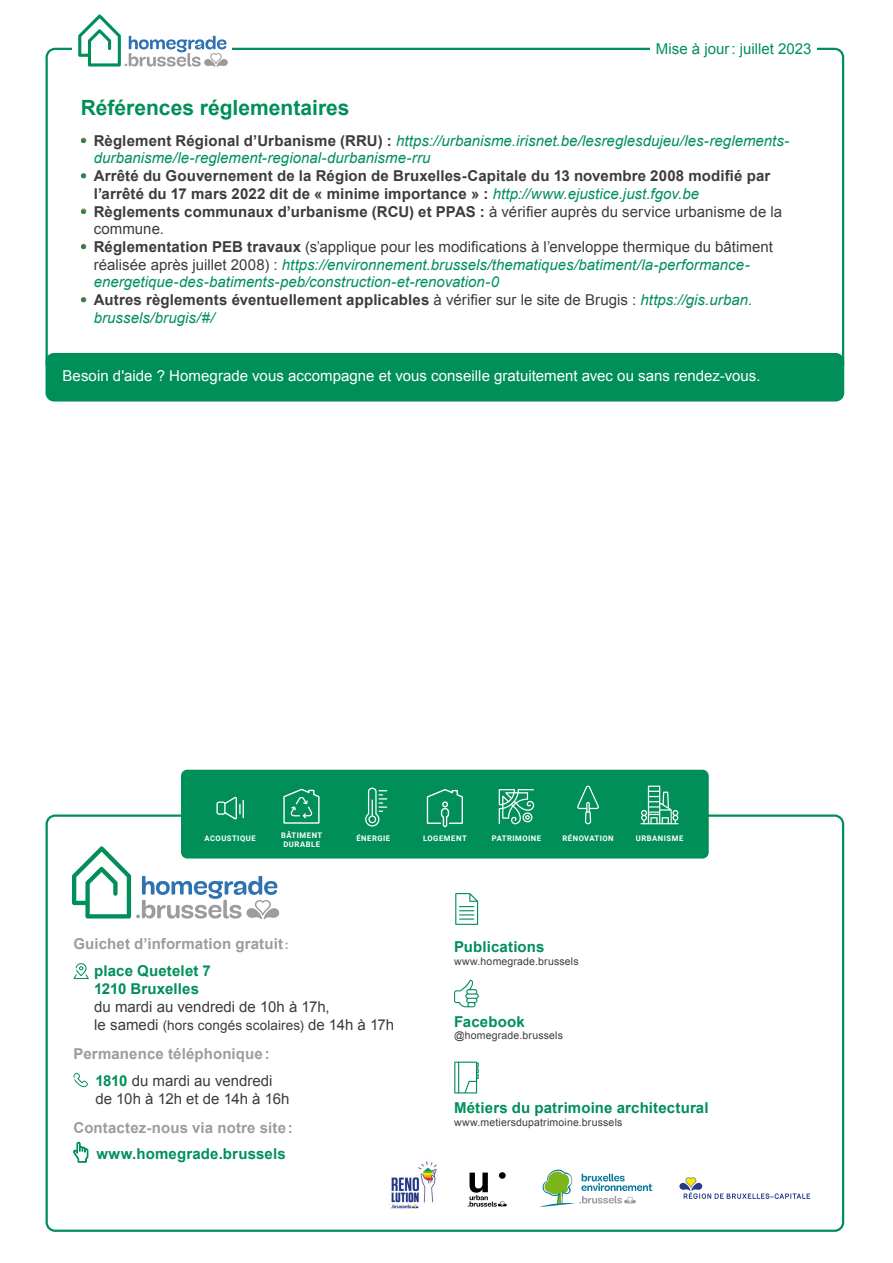
<style>
.page{position:relative;width:893px;height:1263px;background:#fff}
.page>*{position:absolute;margin:0;border:0;box-sizing:border-box;transform-origin:0 0}
._3_TitreChapitre{font:700 21px "Arial";color:#008f59}
.t1{font:italic 15px/17.7px "Arial";color:#008f59}
.t2{font:700 15px/17.7px "Arial";letter-spacing:.01em;color:#3c3c3b}
.Body{font:15px/17.7px "Arial";color:#3c3c3b}
.Body-2{font:700 15px/18px "Arial";letter-spacing:.01em;color:#008f59}
.Body-3{font:15px "Arial";color:#fff}
.Titre03{font:700 15px "Arial";letter-spacing:.01em;color:#9d9c9c}
.Body_blanc_pour_bloc{font:15px "Arial";letter-spacing:.005em;color:#008f59}
.Body-4{font:13.5px "Arial";letter-spacing:.01em;color:#3c3c3b}
.Body-5{font:10.5px "Arial";letter-spacing:.015em;color:#3c3c3b}
.t3{font:700 7.65px/8.7px "Roboto";letter-spacing:.065em;color:#fff}
.s1{font-weight:700;font-style:normal;color:#c45639}
.s2{font-weight:700;font-style:normal;color:#3c3c3b}
.s3{color:#c45639}
.s4{font-weight:400;font-style:italic;color:#008f59}
.s5{font-weight:700;color:#c45639}
.s6{font-weight:700}
.s7{font-style:normal;color:#3c3c3b}
.s8{font-weight:400}
.s9{font-size:12px}
.s10{font-weight:400;color:#3c3c3b}
.s11{font-size:15px}
.s12{font-weight:700;color:#008f59}
</style>
<div class="page">
<svg style="left:45px;top:47px;width:800px;height:318px"></svg>
<div style="left:73px;top:1px;width:159px;height:66px;background:#fff"></div>
<svg style="left:78px;top:14px;width:150px;height:53px"></svg>
<div style="left:46px;top:353px;width:798px;height:48px;background:#008f59;border-radius:9px"></div>
<div style="left:651px;top:43px;width:166px;height:12px;background:#fff"></div>
<svg style="left:455px;top:893px;width:23px;height:32px"></svg>
<svg style="left:454px;top:980px;width:25px;height:27px"></svg>
<svg style="left:454px;top:1061px;width:25px;height:32px"></svg>
<svg style="left:73px;top:963px;width:16px;height:16px"></svg>
<svg style="left:73px;top:1073px;width:15px;height:14px"></svg>
<svg style="left:73px;top:1142px;width:15px;height:20px"></svg>
<div style="left:181px;top:770px;width:528px;height:88px;background:#008f59;border-radius:6px"></div>
<svg style="left:577px;top:786px;width:22px;height:38px"></svg>
<svg style="left:365px;top:788px;width:22px;height:38px"></svg>
<svg style="left:499px;top:789px;width:35px;height:35px"></svg>
<svg style="left:216px;top:797px;width:28px;height:22px"></svg>
<svg style="left:640px;top:786px;width:39px;height:38px"></svg>
<svg style="left:427px;top:789px;width:36px;height:38px"></svg>
<svg style="left:283px;top:789px;width:37px;height:35px"></svg>
<svg style="left:72px;top:846px;width:207px;height:73px"></svg>
<svg style="left:540px;top:1169px;width:112px;height:38px"></svg>
<svg style="left:679px;top:1177px;width:131px;height:22px"></svg>
<img style="left:391px;top:1161px;width:46px;height:48px">
<svg style="left:468px;top:1172px;width:39px;height:35px"></svg>
<div style="left:499px;top:1172px;width:7px;height:7px;background:#000;border-radius:50%"></div>
<p class="Body_blanc_pour_bloc" style="left:656px;top:39px;width:157px">Mise à jour: juillet 2023</p>
<p class="_3_TitreChapitre" style="left:81px;top:94px;width:270px">Références réglementaires</p>
<p class="t1" style="left:94px;top:132px;width:697px;text-indent:-13px"><span class="s1">•</span> <span class="s2">Règlement Régional d’Urbanisme (RRU) :</span> https://urbanisme.irisnet.be/lesreglesdujeu/les-reglements&shy;durbanisme/le-reglement-regional-durbanisme-rru</p>
<p class="t2" style="left:94px;top:167px;width:678px;text-indent:-13px"><span class="s3">•</span> Arrêté du Gouvernement de la Région de Bruxelles-Capitale du 13 novembre 2008 modifié par l’arrêté du 17 mars 2022 dit de « minime importance » : <span class="s4">http://www.ejustice.just.fgov.be</span></p>
<p class="Body" style="left:94px;top:203px;width:690px;text-indent:-13px"><span class="s5">•</span> <span class="s6">Règlements communaux d’urbanisme (RCU) et PPAS :</span> à vérifier auprès du service urbanisme de la commune.</p>
<p class="t1" style="left:94px;top:238px;width:681px;text-indent:-13px"><span class="s1">•</span> <span class="s2">Réglementation PEB travaux</span> <span class="s7">(s’applique pour les modifications à l’enveloppe thermique du bâtiment réalisée après juillet 2008) :</span> https://environnement.brussels/thematiques/batiment/la-performance&shy;energetique-des-batiments-peb/construction-et-renovation-0</p>
<p class="t2" style="left:94px;top:291px;width:660px;text-indent:-13px"><span class="s3">•</span> Autres règlements éventuellement applicables <span class="s8">à vérifier sur le site de Brugis :</span> <span class="s4">https://gis.urban. brussels/brugis/#/</span></p>
<p class="Body-3" style="left:63px;top:366px;width:699px">Besoin d'aide ? Homegrade vous accompagne et vous conseille gratuitement avec ou sans rendez-vous.</p>
<p class="t3" style="left:281px;top:830px;width:43px">BÂTIMENT<br>DURABLE</p>
<p class="t3" style="left:205px;top:834px;width:53px">ACOUSTIQUE</p>
<p class="t3" style="left:356px;top:834px;width:35px">ÉNERGIE</p>
<p class="t3" style="left:423px;top:834px;width:45px">LOGEMENT</p>
<p class="t3" style="left:492px;top:834px;width:51px">PATRIMOINE</p>
<p class="t3" style="left:562px;top:834px;width:53px">RÉNOVATION</p>
<p class="t3" style="left:636px;top:834px;width:49px">URBANISME</p>
<p class="Titre03" style="left:73px;top:934px;width:217px">Guichet d’information gratuit<span class="s9">:</span></p>
<p class="Body-2" style="left:94px;top:962px;width:237px">place Quetelet 7<br>1210 Bruxelles<br><span class="s10">du mardi au vendredi de 10h à 17h,</span></p>
<p class="Body-4" style="left:94px;top:1016px;width:301px"><span class="s11">le samedi</span> (hors congés scolaires) <span class="s11">de 14h à 17h</span></p>
<p class="Titre03" style="left:73px;top:1044px;width:198px">Permanence téléphonique:</p>
<p class="Body" style="left:95px;top:1071px;width:196px"><span class="s12">1810</span> du mardi au vendredi de 10h à 12h et de 14h à 16h</p>
<p class="Titre03" style="left:73px;top:1118px;width:221px">Contactez-nous via notre site:</p>
<p class="Body-2" style="left:96px;top:1145px;width:191px">www.homegrade.brussels</p>
<p class="Body-2" style="left:454px;top:938px;width:92px">Publications</p>
<p class="Body-5" style="left:454px;top:954px;width:126px">www.homegrade.brussels</p>
<p class="Body-2" style="left:454px;top:1013px;width:72px">Facebook</p>
<p class="Body-5" style="left:454px;top:1029px;width:110px">@homegrade.brussels</p>
<p class="Body-2" style="left:454px;top:1100px;width:256px">Métiers du patrimoine architectural</p>
<p class="Body-5" style="left:454px;top:1115px;width:170px">www.metiersdupatrimoine.brussels</p>
</div>
